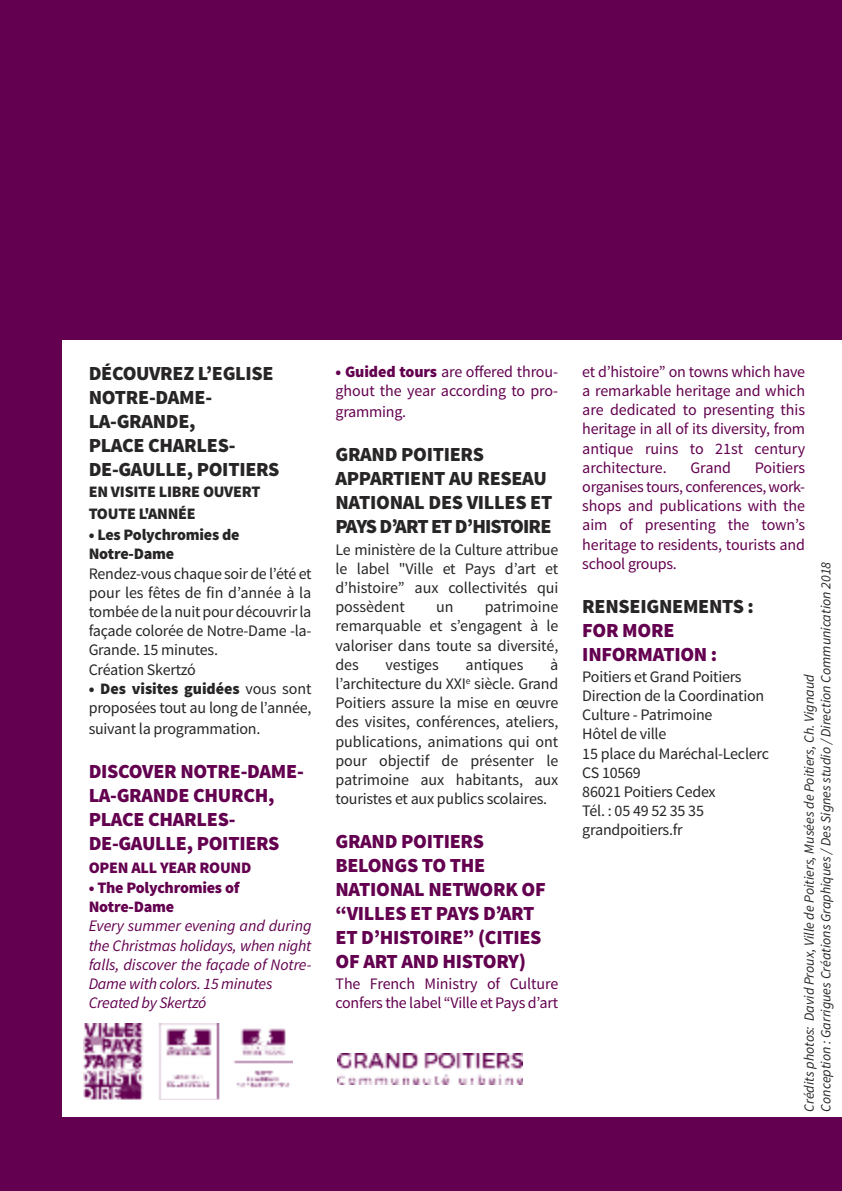
<style>
.page{position:relative;width:842px;height:1191px;background:#63004f}
.page>*{position:absolute;margin:0;border:0;box-sizing:border-box;transform-origin:0 0}
.t1{font:900 20px/24px "Source Sans Pro";letter-spacing:-.015em;color:#63004f}
.t2{font:900 20px/24px "Source Sans Pro";letter-spacing:-.015em;color:#272526}
.t3{font:16px/19.2px "Source Sans Pro";letter-spacing:-.015em;color:#272526}
.t4{font:16px/19.2px "Source Sans Pro";letter-spacing:-.01em;color:#63004f}
.t5{font:italic 16px/19.2px "Source Sans Pro";letter-spacing:-.015em;color:#63004f}
.t6{font:900 16px/22.2px "Source Sans Pro";letter-spacing:-.015em;color:#272526}
.t7{font:900 16px/19.2px "Source Sans Pro";letter-spacing:-.015em;color:#63004f}
.t8{font:italic 14px/16.8px "Source Sans Pro";color:#272526}
.s1{font-weight:900}
</style>
<div class="page">
<div style="left:62px;top:340px;width:780px;height:777px;background:#fff"></div>
<img style="left:84px;top:1023px;width:209px;height:76px">
<img style="left:338px;top:1053px;width:185px;height:31px">
<p class="t2" style="left:89px;top:362px;width:192px">DÉCOUVREZ L’EGLISE<br>NOTRE-DAME-<br>LA-GRANDE,<br>PLACE CHARLES-<br>DE-GAULLE, POITIERS</p>
<p class="t6" style="left:89px;top:481px;width:173px">EN VISITE LIBRE OUVERT<br>TOUTE L'ANNÉE</p>
<p class="t6" style="left:89px;top:526px;width:152px;line-height:19.2px">• Les Polychromies de<br>Notre-Dame</p>
<p class="t3" style="left:89px;top:565px;width:224px">Rendez-vous chaque soir de l’été et pour les fêtes de fin d’année à la tombée de la nuit pour découvrir la façade colorée de Notre-Dame -la-<br>Grande. 15 minutes.<br>Création Skertzó</p>
<p class="t3" style="left:89px;top:680px;width:224px"><span class="s1">• Des visites guidées</span> vous sont proposées tout au long de l’année,</p>
<p class="t3" style="left:89px;top:720px;width:173px">suivant la programmation.</p>
<p class="t1" style="left:89px;top:761px;width:217px">DISCOVER NOTRE-DAME-<br>LA-GRANDE CHURCH,<br>PLACE CHARLES-<br>DE-GAULLE, POITIERS</p>
<p class="t7" style="left:89px;top:859px;width:164px">OPEN ALL YEAR ROUND</p>
<p class="t7" style="left:89px;top:879px;width:152px">• The Polychromies of<br>Notre-Dame</p>
<p class="t5" style="left:89px;top:916px;width:224px">Every summer evening and during the Christmas holidays, when night falls, discover the façade of Notre-<br>Dame with colors. 15 minutes<br>Created by Skertzó</p>
<p class="t4" style="left:335px;top:363px;width:224px"><span class="s1">• Guided tours</span> are offered throu&shy;ghout the year according to pro-</p>
<p class="t4" style="left:335px;top:403px;width:72px">gramming.</p>
<p class="t2" style="left:335px;top:444px;width:218px">GRAND POITIERS<br>APPARTIENT AU RESEAU<br>NATIONAL DES VILLES ET<br>PAYS D’ART ET D’HISTOIRE</p>
<p class="t3" style="left:335px;top:541px;width:224px;text-align:justify">Le ministère de la Culture attribue le label "Ville et Pays d’art et d’histoire” aux collectivités qui possèdent</p>
<p class="t3" style="left:335px;top:598px;width:224px;text-align:justify;text-indent:149px">patrimoine remarquable et s’engagent à le valoriser dans toute sa diversité, des</p>
<p class="t3" style="left:436px;top:598px;width:19px">un</p>
<p class="t3" style="left:335px;top:656px;width:224px;text-align:justify;text-indent:215px">à l’architecture du XXI<sup>e</sup> siècle. Grand Poitiers assure la mise en œuvre des visites, conférences, ateliers, publications, animations qui ont pour objectif de présenter le patrimoine aux habitants, aux touristes et aux publics scolaires.</p>
<p class="t1" style="left:335px;top:830px;width:212px">GRAND POITIERS<br>BELONGS TO THE<br>NATIONAL NETWORK OF “VILLES ET PAYS D’ART<br>ET D’HISTOIRE” (CITIES<br>OF ART AND HISTORY)</p>
<p class="t4" style="left:335px;top:975px;width:224px">The French Ministry of Culture confers the label “Ville et Pays d’art</p>
<p class="t3" style="left:386px;top:656px;width:55px">vestiges</p>
<p class="t3" style="left:466px;top:656px;width:59px">antiques</p>
<p class="t4" style="left:582px;top:363px;width:224px;text-align:justify">et d’histoire” on towns which have a remarkable heritage and which are dedicated to presenting this heritage in all of its diversity, from antique ruins to 21st century architecture.</p>
<p class="t4" style="left:690px;top:459px;width:42px">Grand</p>
<p class="t4" style="left:582px;top:459px;width:224px;text-align:justify;text-indent:173px">Poitiers organises tours, conferences, work&shy;shops and publications with the aim of presenting the town’s heritage to residents, tourists and school groups.</p>
<p class="t2" style="left:582px;top:595px;width:173px">RENSEIGNEMENTS :</p>
<p class="t1" style="left:582px;top:619px;width:137px">FOR MORE<br>INFORMATION :</p>
<p class="t3" style="left:582px;top:668px;width:188px">Poitiers et Grand Poitiers<br>Direction de la Coordination<br>Culture - Patrimoine<br>Hôtel de ville<br>15 place du Maréchal-Leclerc<br>CS 10569<br>86021 Poitiers Cedex<br>Tél. : 05 49 52 35 35 grandpoitiers.fr</p>
<p class="t8" style="left:801px;top:1111px;width:551px;rotate:-90deg">Crédits photos: David Proux, Ville de Poitiers, Musées de Poitiers, Ch. Vignaud<br>Conception : Garrigues Créations Graphiques /Des Signes studio /Direction Communication 2018</p>
</div>
